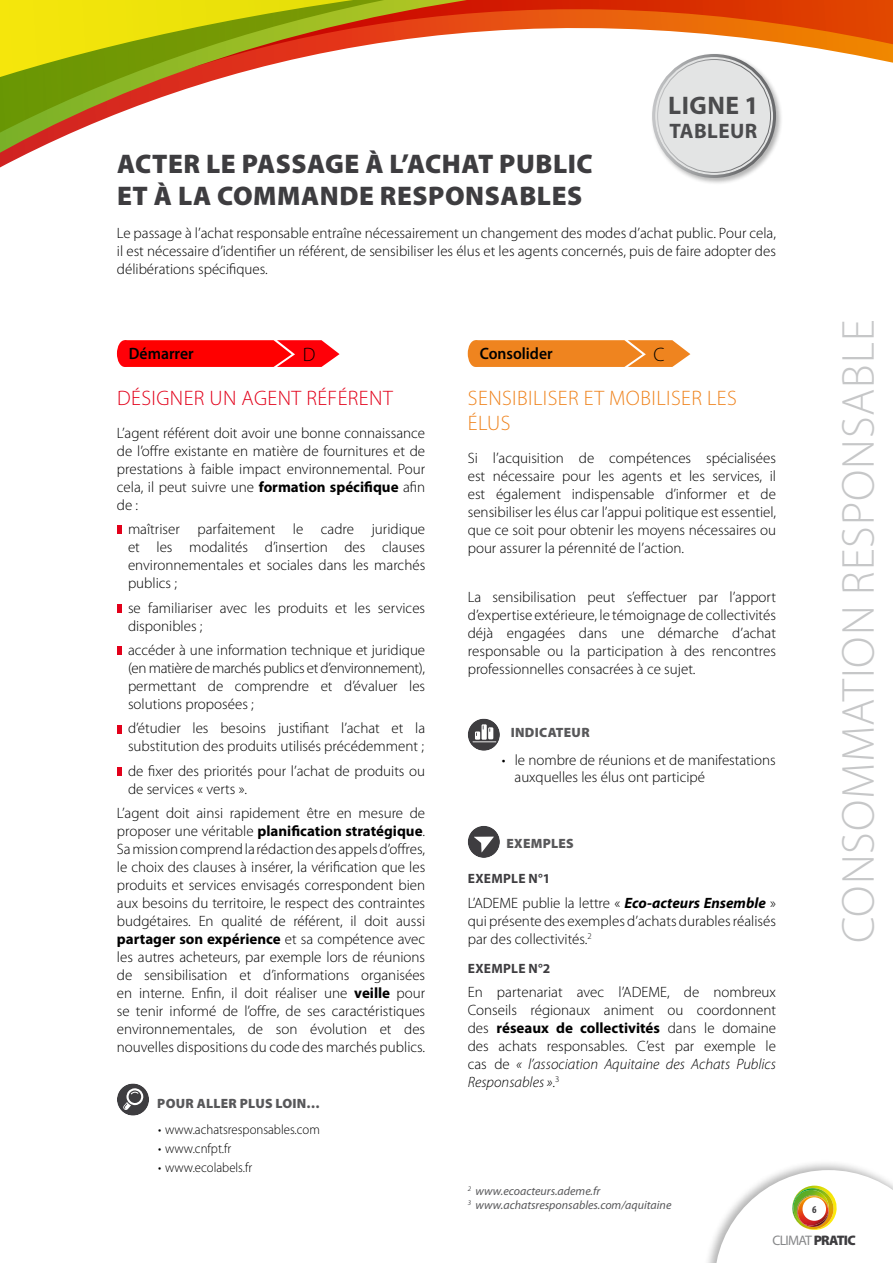
<style>
.page{position:relative;width:893px;height:1263px;background:#fff}
.page>*{position:absolute;margin:0;border:0;box-sizing:border-box;transform-origin:0 0}
.t1{font:300 46.5px "Myriad Pro";letter-spacing:.02em;color:#c6c7c8}
.t2{font:900 27px/31.5px "Myriad Pro";letter-spacing:.02em;color:#3e3d40}
.t3{font:700 25.5px "Myriad Pro";letter-spacing:.02em;color:#4b4b4d}
.t4{font:300 21px/25.2px "Myriad Pro";letter-spacing:.02em;color:#ef841f}
.t5{font:300 21px "Myriad Pro";letter-spacing:.02em;color:#e2001a}
.t6{font:700 21px "Myriad Pro";letter-spacing:.02em;color:#4b4b4d}
.t7{font:300 19.5px "Myriad Pro";color:#000}
.t8{font:600 16.5px "Myriad Pro";color:#000;scale:.95 1}
.t9{font:300 15px/18px "Myriad Pro";color:#000;text-align:justify}
.t10{font:13.8px "Myriad Pro";letter-spacing:-.05em;color:#87888a}
.t11{font:300 13.5px "Myriad Pro";color:#000;scale:.95 1}
.t12{font:900 13.5px "Myriad Pro";letter-spacing:.02em;color:#58585a}
.t13{font:700 13.5px "Myriad Pro";letter-spacing:.02em;color:#3e3d40}
.t14{font:italic 12px/14.4px "Myriad Pro";color:#58585a}
.t15{font:700 condensed 10.5px "Myriad Pro";color:#3e3d40}
.s1{font-weight:700}
.s2{font-weight:700;font-style:italic}
.s3{font-style:italic}
.s4{font-weight:900;color:#3e3d40}
</style>
<div class="page">
<svg style="left:0;top:0;width:893px;height:168px"></svg>
<svg style="left:0;top:0;width:537px;height:84px"></svg>
<svg style="left:127px;top:340px;width:213px;height:27px;background:#ff1113"></svg>
<div style="left:117px;top:340px;width:15px;height:27px;background:#ff0008;border-radius:50%"></div>
<svg style="left:117px;top:526px;width:4px;height:8px"></svg>
<svg style="left:117px;top:604px;width:4px;height:8px"></svg>
<svg style="left:117px;top:646px;width:4px;height:9px"></svg>
<svg style="left:117px;top:725px;width:4px;height:8px"></svg>
<svg style="left:117px;top:767px;width:4px;height:9px"></svg>
<div style="left:117px;top:1083px;width:32px;height:33px;background:#3e3d40;border-radius:50%"></div>
<svg style="left:123px;top:1088px;width:20px;height:22px"></svg>
<svg style="left:478px;top:340px;width:212px;height:27px;background:#f08c2d"></svg>
<div style="left:468px;top:340px;width:15px;height:27px;background:#ef841f;border-radius:50%"></div>
<svg style="left:468px;top:719px;width:32px;height:32px"></svg>
<svg style="left:473px;top:724px;width:23px;height:18px"></svg>
<div style="left:468px;top:826px;width:32px;height:32px;background:#3e3d40;border-radius:50%"></div>
<svg style="left:474px;top:837px;width:20px;height:15px"></svg>
<div style="left:651px;top:53px;width:133px;height:133px;background:#000;opacity:.3"></div>
<div style="left:655px;top:57px;width:118px;height:118px;background:#e3e4e4;border-radius:50%"></div>
<div style="left:652px;top:54px;width:124px;height:124px;border:3px solid #fff;border-radius:50%"></div>
<div style="left:703px;top:1159px;width:190px;height:104px;background:#000;opacity:.3"></div>
<svg style="left:714px;top:1170px;width:179px;height:93px"></svg>
<div style="left:806px;top:1201px;width:16px;height:16px;background:#fff"></div>
<h3 class="t3" style="left:668px;top:91px;width:92px">LIGNE 1</h3>
<h3 class="t6" style="left:669px;top:119px;width:89px">TABLEUR</h3>
<h2 class="t2" style="left:117px;top:149px;width:477px">ACTER LE PASSAGE À L’ACHAT PUBLIC<br>ET À LA COMMANDE RESPONSABLES</h2>
<p class="t9" style="left:117px;top:224px;width:660px">Le passage à l’achat responsable entraîne nécessairement un changement des modes d’achat public. Pour cela, il est nécessaire d’identifier un référent, de sensibiliser les élus et les agents concernés, puis de faire adopter des délibérations spécifiques.</p>
<p class="t8" style="left:129px;top:344px;width:70px">Démarrer</p>
<h3 class="t7" style="left:303px;top:344px;width:14px">D</h3>
<h3 class="t5" style="left:117px;top:386px;width:277px">DÉSIGNER UN AGENT RÉFÉRENT</h3>
<p class="t9" style="left:117px;top:424px;width:310px">L’agent référent doit avoir une bonne connaissance de l’offre existante en matière de fournitures et de prestations à faible impact environnemental. Pour cela, il peut suivre une <span class="s1">formation spécifique</span> afin de:</p>
<p class="t9" style="left:128px;top:520px;width:299px">maîtriser parfaitement le cadre juridique et les modalités d’insertion des clauses environnementales et sociales dans les marchés publics ;</p>
<p class="t9" style="left:128px;top:599px;width:299px">se familiariser avec les produits et les services disponibles ;</p>
<p class="t9" style="left:128px;top:641px;width:299px">accéder à une information technique et juridique (en matière de marchés publics et d’environnement), permettant de comprendre et d’évaluer les solutions proposées ;</p>
<p class="t9" style="left:128px;top:720px;width:299px">d’étudier les besoins justifiant l’achat et la substitution des produits utilisés précédemment ;</p>
<p class="t9" style="left:128px;top:762px;width:299px">de fixer des priorités pour l’achat de produits ou de services « verts ».</p>
<p class="t9" style="left:117px;top:804px;width:310px">L’agent doit ainsi rapidement être en mesure de proposer une véritable <span class="s1">planification stratégique</span>.<br>Sa mission comprend la rédaction des appels d’offres, le choix des clauses à insérer, la vérification que les produits et services envisagés correspondent bien aux besoins du territoire, le respect des contraintes budgétaires. En qualité de référent, il doit aussi <span class="s1">partager son expérience</span> et sa compétence avec les autres acheteurs, par exemple lors de réunions de sensibilisation et d’informations organisées en interne. Enfin, il doit réaliser une <span class="s1">veille</span> pour se tenir informé de l’offre, de ses caractéristiques environnementales, de son évolution et des nouvelles dispositions du code des marchés publics.</p>
<p class="t12" style="left:157px;top:1096px;width:164px">POUR ALLER PLUS LOIN…</p>
<p class="t11" style="left:158px;top:1122px;width:172px">• www.achatsresponsables.com</p>
<p class="t11" style="left:158px;top:1141px;width:79px">• www.cnfpt.fr</p>
<p class="t11" style="left:158px;top:1160px;width:101px">• www.ecolabels.fr</p>
<p class="t8" style="left:480px;top:344px;width:78px">Consolider</p>
<h3 class="t7" style="left:654px;top:344px;width:13px">C</h3>
<h3 class="t4" style="left:468px;top:386px;width:270px">SENSIBILISER ET MOBILISER LES<br>ÉLUS</h3>
<p class="t9" style="left:468px;top:449px;width:310px">Si l’acquisition de compétences spécialisées est nécessaire pour les agents et les services, il est également indispensable d’informer et de sensibiliser les élus car l’appui politique est essentiel, que ce soit pour obtenir les moyens nécessaires ou pour assurer la pérennité de l’action.</p>
<p class="t9" style="left:468px;top:588px;width:310px">La sensibilisation peut s’effectuer par l’apport d’expertise extérieure, le témoignage de collectivités déjà engagées dans une démarche d’achat responsable ou la participation à des rencontres professionnelles consacrées à ce sujet.</p>
<p class="t12" style="left:511px;top:725px;width:80px">INDICATEUR</p>
<p class="t9" style="left:514px;top:752px;width:263px;line-height:17.2px;text-indent:-13px">• le nombre de réunions et de manifestations auxquelles les élus ont participé</p>
<p class="t12" style="left:507px;top:836px;width:69px">EXEMPLES</p>
<p class="t13" style="left:468px;top:871px;width:84px">EXEMPLE N°1</p>
<p class="t9" style="left:468px;top:894px;width:310px">L’ADEME publie la lettre « <span class="s2">Eco-acteurs Ensemble</span> » qui présente des exemples d’achats durables réalisés par des collectivités.<sup>2</sup></p>
<p class="t13" style="left:468px;top:961px;width:84px">EXEMPLE N°2</p>
<p class="t9" style="left:468px;top:983px;width:310px">En partenariat avec l’ADEME, de nombreux Conseils régionaux animent ou coordonnent des <span class="s1">réseaux de collectivités</span> dans le domaine des achats responsables. C’est par exemple le cas de <span class="s3">« l’association Aquitaine des Achats Publics Responsables »</span>.<sup>3</sup></p>
<p class="t14" style="left:468px;top:1183px;width:205px"><sup>2</sup> www.ecoacteurs.ademe.fr<br><sup>3</sup> www.achatsresponsables.com/aquitaine</p>
<h1 class="t1" style="left:833px;top:943px;width:625px;rotate:-90deg">CONSOMMATION RESPONSABLE</h1>
<p class="t15" style="left:812px;top:1203px;width:6px">6</p>
<p class="t10" style="left:772px;top:1232px;width:85px">CLIMAT <span class="s4">PRATIC</span></p>
</div>
